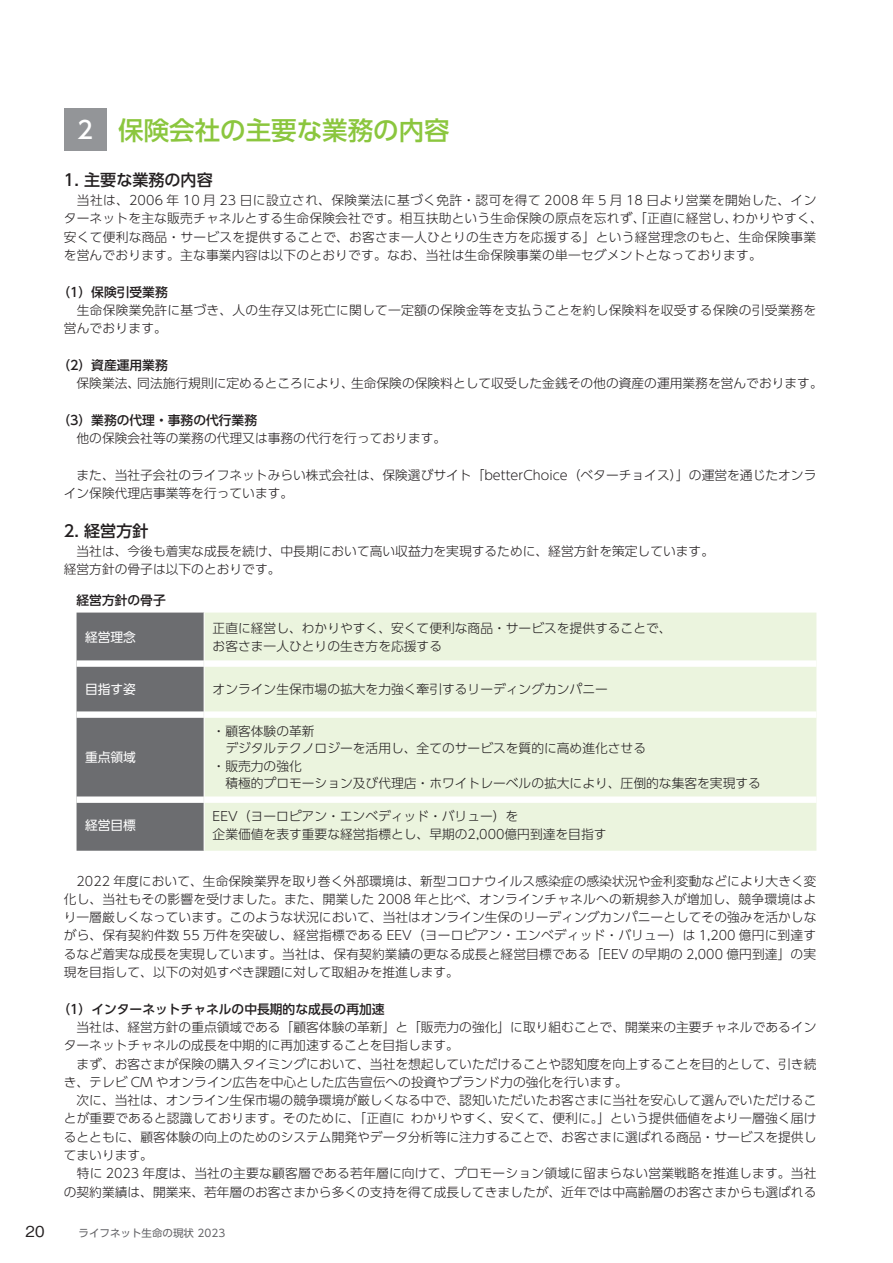
<style>
.page{position:relative;width:893px;height:1263px;background:#fff}
.page>*{position:absolute;margin:0;border:0;box-sizing:border-box;transform-origin:0 0}
.t1{font:500 25.5px "UD Shin Go Pro";color:#8bc63e}
.t2{font:500 16.05px "UD Shin Go Pro";color:#231f20}
.t3{font:500 15px "Gothic BBB Upr";color:#231f20}
.t4{font:300 12.75px/18.3px "UD Shin Go Pro";color:#231f20}
.t5{font:500 12.75px "UD Shin Go Pro";color:#231f20}
.t6{font:300 12.75px/18.3px "UD Shin Go Pro";letter-spacing:.02em;color:#231f20}
.t7{font:12.75px "UD Shin Go Pro";color:#fff}
.t8{font:10.5px "UD Shin Go Pro";color:#636366}
.s1{font-size:24px;color:#fff}
</style>
<div class="page">
<div style="left:64px;top:108px;width:42px;height:43px;background:#939598"></div>
<div style="left:77px;top:612px;width:127px;height:239px;background:#6c6d70"></div>
<div style="left:205px;top:612px;width:611px;height:239px;background:#ebf4de"></div>
<div style="left:77px;top:660px;width:127px;height:7px;background:#fff"></div>
<div style="left:204px;top:660px;width:612px;height:7px;background:#fff"></div>
<div style="left:77px;top:711px;width:127px;height:7px;background:#fff"></div>
<div style="left:204px;top:711px;width:612px;height:7px;background:#fff"></div>
<div style="left:77px;top:796px;width:127px;height:7px;background:#fff"></div>
<div style="left:204px;top:796px;width:612px;height:7px;background:#fff"></div>
<h1 class="t1" style="left:77px;top:109px;width:374px"><span class="s1">2</span> 保険会社の主要な業務の内容</h1>
<p class="t2" style="left:64px;top:167px;width:151px">1. 主要な業務の内容</p>
<p class="t4" style="left:64px;top:191px;width:760px">　当社は、2006 年 10 月 23 日に設立され、保険業法に基づく免許・認可を得て 2008 年 5 月 18 日より営業を開始した、インターネットを主な販売チャネルとする生命保険会社です。相互扶助という生命保険の原点を忘れず、「正直に経営し、わかりやすく、安くて便利な商品・サービスを提供することで、お客さま一人ひとりの生き方を応援する」という経営理念のもと、生命保険事業を営んでおります。主な事業内容は以下のとおりです。なお、当社は生命保険事業の単一セグメントとなっております。</p>
<p class="t5" style="left:57px;top:281px;width:112px">（1）保険引受業務</p>
<p class="t6" style="left:64px;top:300px;width:754px">　生命保険業免許に基づき、人の生存又は死亡に関して一定額の保険金等を支払うことを約し保険料を収受する保険の引受業務を営んでおります。</p>
<p class="t5" style="left:57px;top:355px;width:112px">（2）資産運用業務</p>
<p class="t4" style="left:64px;top:374px;width:760px">　保険業法、同法施行規則に定めるところにより、生命保険の保険料として収受した金銭その他の資産の運用業務を営んでおります。</p>
<p class="t5" style="left:57px;top:409px;width:201px">（3）業務の代理・事務の代行業務</p>
<p class="t4" style="left:64px;top:428px;width:384px">　他の保険会社等の業務の代理又は事務の代行を行っております。</p>
<p class="t4" style="left:64px;top:465px;width:754px">　また、当社子会社のライフネットみらい株式会社は、保険選びサイト「betterChoice（ベターチョイス）」の運営を通じたオンライン保険代理店事業等を行っています。</p>
<p class="t2" style="left:64px;top:518px;width:86px">2. 経営方針</p>
<p class="t4" style="left:64px;top:542px;width:652px">　当社は、今後も着実な成長を続け、中長期において高い収益力を実現するために、経営方針を策定しています。経営方針の骨子は以下のとおりです。</p>
<p class="t5" style="left:64px;top:589px;width:103px">　経営方針の骨子</p>
<p class="t7" style="left:85px;top:627px;width:52px">経営理念</p>
<p class="t4" style="left:213px;top:619px;width:460px;line-height:17.2px">正直に経営し、わかりやすく、安くて便利な商品・サービスを提供することで、お客さま一人ひとりの生き方を応援する</p>
<p class="t7" style="left:85px;top:679px;width:52px">目指す姿</p>
<p class="t4" style="left:213px;top:679px;width:397px">オンライン生保市場の拡大を力強く牽引するリーディングカンパニー</p>
<p class="t7" style="left:85px;top:747px;width:52px">重点領域</p>
<p class="t4" style="left:213px;top:722px;width:550px;line-height:17.2px">・顧客体験の革新<br>　デジタルテクノロジーを活用し、全てのサービスを質的に高め進化させる<br>・販売力の強化<br>　積極的プロモーション及び代理店・ホワイトレーベルの拡大により、圧倒的な集客を実現する</p>
<p class="t7" style="left:85px;top:815px;width:52px">経営目標</p>
<p class="t4" style="left:213px;top:807px;width:395px;line-height:17.2px">EEV（ヨーロピアン・エンベディッド・バリュー）を<br>企業価値を表す重要な経営指標とし、早期の2,000億円到達を目指す</p>
<p class="t4" style="left:64px;top:871px;width:754px;text-align:justify">　2022 年度において、生命保険業界を取り巻く外部環境は、新型コロナウイルス感染症の感染状況や金利変動などにより大きく変化し、当社もその影響を受けました。また、開業した 2008 年と比べ、オンラインチャネルへの新規参入が増加し、競争環境はより一層厳しくなっています。このような状況において、当社はオンライン生保のリーディングカンパニーとしてその強みを活かしながら、保有契約件数 55 万件を突破し、経営指標である EEV（ヨーロピアン・エンベディッド・バリュー）は 1,200 億円に到達するなど着実な成長を実現しています。当社は、保有契約業績の更なる成長と経営目標である「EEV の早期の 2,000 億円到達」の実現を目指して、以下の対処すべき課題に対して取組みを推進します。</p>
<p class="t5" style="left:57px;top:998px;width:329px">（1）インターネットチャネルの中長期的な成長の再加速</p>
<p class="t4" style="left:64px;top:1017px;width:754px">　当社は、経営方針の重点領域である「顧客体験の革新」と「販売力の強化」に取り組むことで、開業来の主要チャネルであるインターネットチャネルの成長を中期的に再加速することを目指します。<br>　まず、お客さまが保険の購入タイミングにおいて、当社を想起していただけることや認知度を向上することを目的として、引き続き、テレビ CM やオンライン広告を中心とした広告宣伝への投資やブランド力の強化を行います。<br>　次に、当社は、オンライン生保市場の競争環境が厳しくなる中で、認知いただいたお客さまに当社を安心して選んでいただけることが重要であると認識しております。そのために、「正直に わかりやすく、安くて、便利に。」という提供価値をより一層強く届けるとともに、顧客体験の向上のためのシステム開発やデータ分析等に注力することで、お客さまに選ばれる商品・サービスを提供してまいります。<br>　特に 2023 年度は、当社の主要な顧客層である若年層に向けて、プロモーション領域に留まらない営業戦略を推進します。当社の契約業績は、開業来、若年層のお客さまから多くの支持を得て成長してきましたが、近年では中高齢層のお客さまからも選ばれる</p>
<p class="t3" style="left:25px;top:1220px;width:21px">20</p>
<p class="t8" style="left:79px;top:1224px;width:148px">ライフネット生命の現状 2023</p>
</div>
